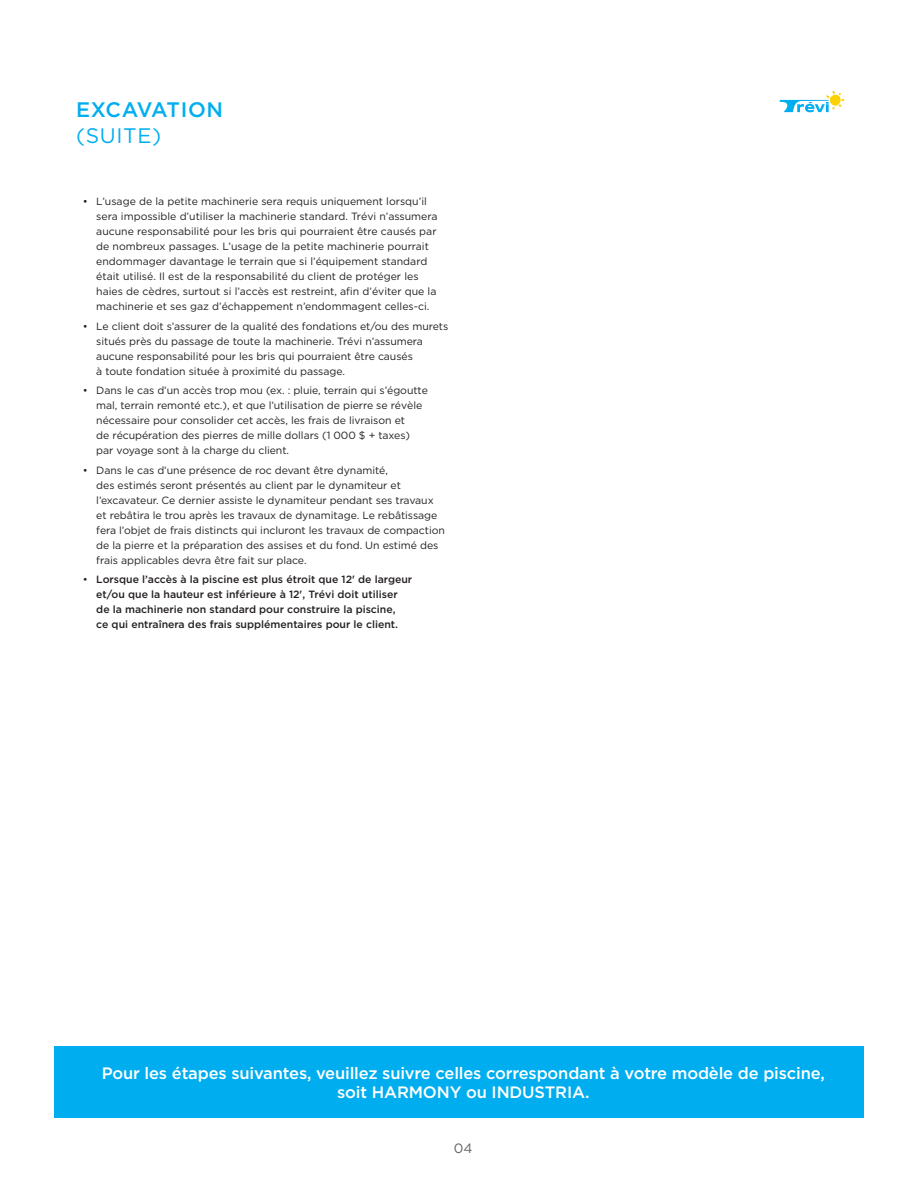
<style>
.page{position:relative;width:918px;height:1188px;background:#fff}
.page>*{position:absolute;margin:0;border:0;box-sizing:border-box;transform-origin:0 0}
.t1{font:500 21px "Gotham";letter-spacing:.03em;color:#00aeef}
.t2{font:21px "Gotham";letter-spacing:.03em;color:#00aeef}
.t3{font:500 16.5px/19.5px "Gotham";letter-spacing:-.01em;color:#fff;text-align:center}
.t4{font:13.5px "Gotham";color:#636366}
.t5{font:10.5px/15px "Gotham";letter-spacing:-.005em;color:#231f20}
.t6{font:500 10.5px/15px "Gotham";color:#231f20;text-align:center}
.s1{font-weight:400}
</style>
<div class="page">
<svg style="left:780px;top:91px;width:65px;height:21px"></svg>
<div style="left:54px;top:1047px;width:810px;height:71px;background:#00aeef"></div>
<h1 class="t1" style="left:76px;top:98px;width:149px">EXCAVATION</h1>
<h1 class="t2" style="left:76px;top:124px;width:87px">(SUITE)</h1>
<p class="t5" style="left:96px;top:194px;width:343px;text-indent:-14px">• L’usage de la petite machinerie sera requis uniquement lorsqu’il sera impossible d’utiliser la machinerie standard. Trévi n’assumera aucune responsabilité pour les bris qui pourraient être causés par de nombreux passages. L’usage de la petite machinerie pourrait endommager davantage le terrain que si l’équipement standard était utilisé. Il est de la responsabilité du client de protéger les haies de cèdres, surtout si l’accès est restreint, afin d’éviter que la machinerie et ses gaz d’échappement n’endommagent celles-ci.</p>
<p class="t5" style="left:96px;top:318px;width:354px;text-indent:-14px">• Le client doit s’assurer de la qualité des fondations et/ou des murets situés près du passage de toute la machinerie. Trévi n’assumera aucune responsabilité pour les bris qui pourraient être causés<br>à toute fondation située à proximité du passage.</p>
<p class="t5" style="left:96px;top:383px;width:333px;text-indent:-14px">• Dans le cas d’un accès trop mou (ex. : pluie, terrain qui s’égoutte mal, terrain remonté etc.), et que l’utilisation de pierre se révèle nécessaire pour consolider cet accès, les frais de livraison et<br>de récupération des pierres de mille dollars (1 000 $ + taxes) par voyage sont à la charge du client.</p>
<p class="t5" style="left:96px;top:462px;width:350px;text-indent:-14px">• Dans le cas d’une présence de roc devant être dynamité,<br>des estimés seront présentés au client par le dynamiteur et l’excavateur. Ce dernier assiste le dynamiteur pendant ses travaux et rebâtira le trou après les travaux de dynamitage. Le rebâtissage fera l’objet de frais distincts qui incluront les travaux de compaction de la pierre et la préparation des assises et du fond. Un estimé des frais applicables devra être fait sur place.</p>
<p class="t6" style="left:83px;top:572px;width:331px"><span class="s1">•</span> Lorsque l’accès à la piscine est plus étroit que 12' de largeur et/ou que la hauteur est inférieure à 12', Trévi doit utiliser<br>de la machinerie non standard pour construire la piscine,<br>ce qui entraînera des frais supplémentaires pour le client.</p>
<h2 class="t3" style="left:102px;top:1063px;width:725px">Pour les étapes suivantes, veuillez suivre celles correspondant à votre modèle de piscine, soit HARMONY ou INDUSTRIA.</h2>
<p class="t4" style="left:454px;top:1141px;width:20px">04</p>
</div>
